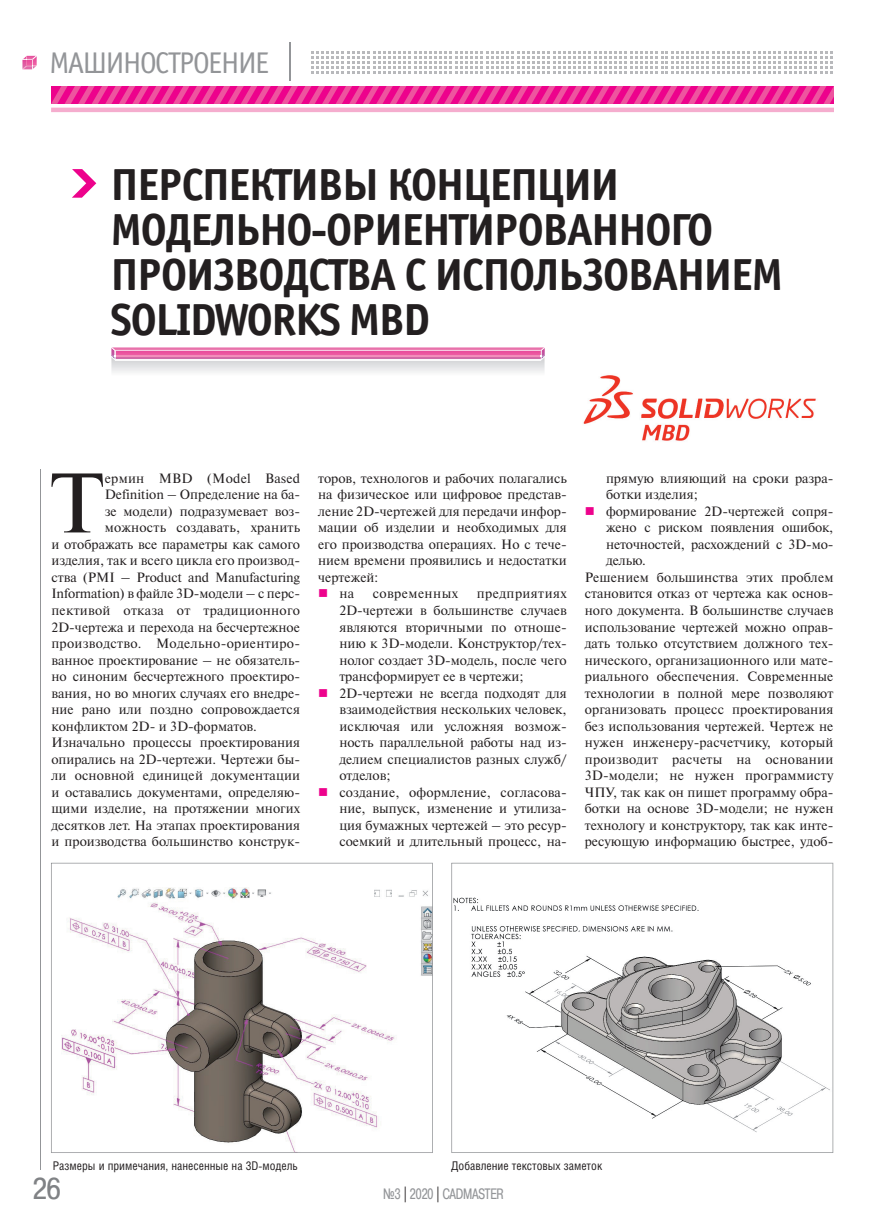
<style>
.page{position:relative;width:893px;height:1221px;background:#fff}
.page>*{position:absolute;margin:0;border:0;box-sizing:border-box;transform-origin:0 0}
.t1{font:84.15px "Newton C";color:#231f20}
.t2{font:700 45px/45px "Officina Sans C";letter-spacing:-.04em;color:#231f20}
.t3{font:30px "Officina Sans C";letter-spacing:-.05em;color:#939598}
.t4{font:30px "Pragmatica Cond C";color:#808285;scale:1.07 1}
.t5{font:15px "Pragmatica Cond C";color:#939598;scale:.9 1}
.t6{font:13.5px/16.5px "Newton C";color:#231f20;text-align:justify}
.t7{font:13.5px "Newton C";letter-spacing:.02em;color:#231f20}
.t8{font:13.5px "Newton C";letter-spacing:.03em;color:#231f20}
.t9{font:12px "Helios Cond";color:#231f20}
.s1{color:#ed028c}
.s2{color:#231f20}
</style>
<div class="page">
<svg style="left:22px;top:55px;width:15px;height:15px"></svg>
<hr style="left:290px;top:42px;width:1px;height:38px;background:#939598">
<svg style="left:311px;top:51px;width:522px;height:23px"></svg>
<svg style="left:51px;top:86px;width:782px;height:18px;background:#ed2794"></svg>
<hr style="left:51px;top:108px;width:782px;height:4px;background:#f5adce">
<hr style="left:40px;top:469px;width:1px;height:700px;background:#939598">
<svg style="left:111px;top:347px;width:434px;height:14px;background:#eb8bbb"></svg>
<svg style="left:72px;top:169px;width:24px;height:29px"></svg>
<svg style="left:51px;top:862px;width:382px;height:290px"></svg>
<svg style="left:451px;top:862px;width:382px;height:290px"></svg>
<img style="left:583px;top:375px;width:233px;height:66px">
<h3 class="t3" style="left:49px;top:51px;width:222px">МАШИНОСТРОЕНИЕ</h3>
<h2 class="t2" style="left:111px;top:166px;width:674px">ПЕРСПЕКТИВЫ КОНЦЕПЦИИ<br>МОДЕЛЬНО-ОРИЕНТИРОВАННОГО<br>ПРОИЗВОДСТВА С ИСПОЛЬЗОВАНИЕМ<br>SOLIDWORKS MBD</h2>
<h1 class="t1" style="left:50px;top:473px;width:56px">Т</h1>
<p class="t7" style="left:105px;top:473px;width:197px">ермин MBD (Model Based</p>
<p class="t6" style="left:105px;top:487px;width:197px">Definition – Определение на ба-</p>
<p class="t6" style="left:105px;top:504px;width:197px">зе модели) подразумевает воз-</p>
<p class="t6" style="left:105px;top:520px;width:197px">можность соз давать, хранить</p>
<p class="t6" style="left:51px;top:537px;width:250px">и отображать все параметры как самого</p>
<p class="t6" style="left:51px;top:553px;width:250px">изделия, так и всего цикла его производ-</p>
<p class="t6" style="left:51px;top:570px;width:250px">ства (PMI – Product and Manufacturing</p>
<p class="t6" style="left:51px;top:586px;width:250px">Information) в файле 3D-модели – с перс-</p>
<p class="t7" style="left:51px;top:605px;width:250px">пективой отказа от традиционного</p>
<p class="t6" style="left:51px;top:619px;width:250px">2D-чертежа и перехода на бесчертежное</p>
<p class="t7" style="left:51px;top:638px;width:250px">производство. Модельно-ориентиро-</p>
<p class="t6" style="left:51px;top:652px;width:250px">ванное проектирование – не обязатель-</p>
<p class="t6" style="left:51px;top:669px;width:250px">но синоним бесчертежного проектиро-</p>
<p class="t6" style="left:51px;top:685px;width:250px">вания, но во многих случаях его внедре-</p>
<p class="t6" style="left:51px;top:702px;width:250px">ние рано или поздно сопровождается</p>
<p class="t6" style="left:51px;top:718px;width:207px">конфликтом 2D- и 3D-форматов.</p>
<p class="t6" style="left:51px;top:735px;width:250px">Изначально процессы проектирования</p>
<p class="t6" style="left:51px;top:751px;width:250px">опирались на 2D-чертежи. Чертежи бы-</p>
<p class="t6" style="left:51px;top:768px;width:250px">ли основной единицей документации</p>
<p class="t6" style="left:51px;top:784px;width:250px">и оставались документами, определяю-</p>
<p class="t6" style="left:51px;top:801px;width:250px">щими изделие, на протяжении многих</p>
<p class="t6" style="left:51px;top:817px;width:250px">десятков лет. На этапах проектирования</p>
<p class="t6" style="left:51px;top:834px;width:250px">и производства большинство конструк-</p>
<p class="t6" style="left:318px;top:471px;width:250px">торов, технологов и рабочих полагались на физическое или цифровое представ&shy;ление 2D-чертежей для передачи инфор&shy;мации об изделии и необходимых для его производства операциях. Но с тече&shy;нием времени проявились и недостатки чертежей:</p>
<p class="t6" style="left:318px;top:586px;width:38px"><span class="s1">■</span> на</p>
<p class="t8" style="left:373px;top:589px;width:87px">современных</p>
<p class="t6" style="left:339px;top:586px;width:229px;text-indent:137px">предприятиях 2D-чер тежи в большинстве случаев являются вторичными по отноше&shy;нию к 3D-модели. Конструктор/тех&shy;нолог создает 3D-модель, после чего трансформирует ее в чертежи;</p>
<p class="t6" style="left:339px;top:685px;width:229px;text-indent:-21px"><span class="s1">■</span> 2D-чертежи не всегда подходят для взаимодействия нескольких человек, исключая или усложняя возмож&shy;ность параллельной работы над из&shy;делием специалистов разных служб/ отделов;</p>
<p class="t6" style="left:339px;top:784px;width:229px;text-indent:-21px"><span class="s1">■</span> создание, оформление, согласова&shy;ние, выпуск, изменение и утилиза&shy;ция бумажных чертежей – это ресур&shy;соемкий и длительный процесс, на-</p>
<p class="t6" style="left:606px;top:471px;width:229px">прямую влияющий на сроки разра&shy;ботки изделия;</p>
<p class="t6" style="left:585px;top:504px;width:250px"><span class="s1">■</span> формирование 2D-чертежей сопря-</p>
<p class="t6" style="left:606px;top:520px;width:229px">жено с риском появления ошибок,</p>
<p class="t6" style="left:606px;top:537px;width:229px">неточностей, расхождений с 3D-мо-</p>
<p class="t6" style="left:606px;top:553px;width:41px">делью.</p>
<p class="t6" style="left:585px;top:570px;width:250px">Решением большинства этих проблем</p>
<p class="t6" style="left:585px;top:586px;width:250px">становится отказ от чертежа как основ-</p>
<p class="t6" style="left:585px;top:603px;width:250px">ного документа. В большинстве случаев</p>
<p class="t6" style="left:585px;top:619px;width:250px">использование чертежей можно оправ-</p>
<p class="t6" style="left:585px;top:636px;width:250px">дать только отсутствием должного тех-</p>
<p class="t6" style="left:585px;top:652px;width:250px">нического, организационного или мате-</p>
<p class="t6" style="left:585px;top:669px;width:250px">риального обеспечения. Современные</p>
<p class="t6" style="left:585px;top:685px;width:250px">технологии в полной мере позволяют</p>
<p class="t6" style="left:585px;top:702px;width:250px">организовать процесс проектирования</p>
<p class="t6" style="left:585px;top:718px;width:250px">без использования чертежей. Чертеж не</p>
<p class="t6" style="left:585px;top:735px;width:250px">нужен инженеру-расчетчику, который</p>
<p class="t7" style="left:585px;top:754px;width:250px">производит расчеты на основании</p>
<p class="t6" style="left:585px;top:768px;width:250px">3D-модели; не нужен программисту</p>
<p class="t6" style="left:585px;top:784px;width:250px">ЧПУ, так как он пишет программу обра-</p>
<p class="t6" style="left:585px;top:801px;width:250px">ботки на основе 3D-модели; не нужен</p>
<p class="t6" style="left:585px;top:817px;width:250px">технологу и конструктору, так как инте-</p>
<p class="t6" style="left:585px;top:834px;width:250px">ресующую информацию быстрее, удоб-</p>
<p class="t9" style="left:53px;top:1161px;width:247px">Размеры и примечания, нанесенные на 3D-модель</p>
<p class="t9" style="left:451px;top:1161px;width:152px">Добавление текстовых заметок</p>
<h3 class="t4" style="left:33px;top:1171px;width:28px">26</h3>
<p class="t5" style="left:383px;top:1185px;width:135px">¹3 <span class="s2">|</span> 2020 <span class="s2">|</span> CADMASTER</p>
</div>
